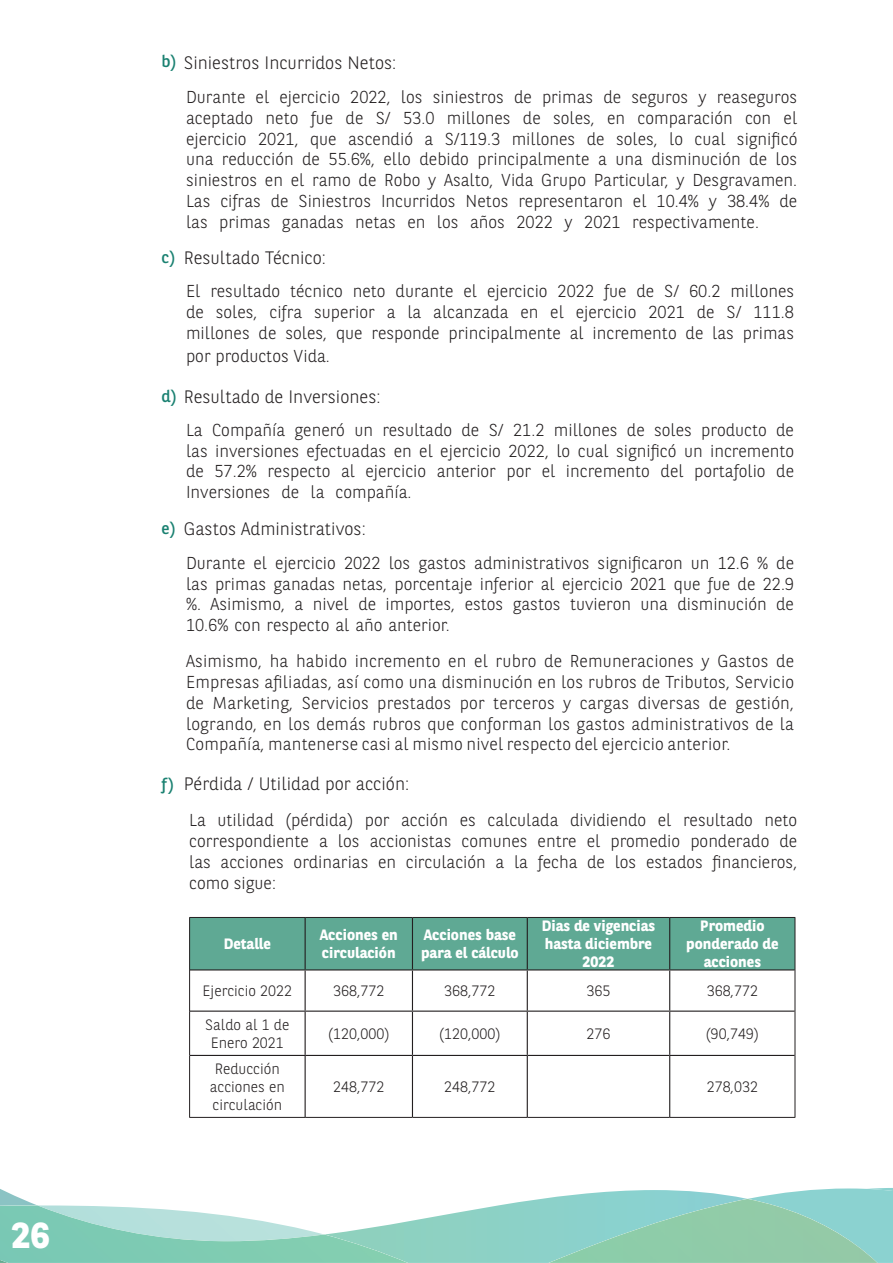
<style>
.page{position:relative;width:893px;height:1263px;background:#fff}
.page>*{position:absolute;margin:0;border:0;box-sizing:border-box;transform-origin:0 0}
.t1{font:700 36px "BNPP Sans";color:#fff}
.t2{font:300 18px "BNPP Sans";color:#231f20}
.t3{font:300 17.25px/20.7px "BNPP Sans";color:#231f20;text-align:justify}
.t4{font:16.5px "BNPP Sans";color:#1a8171}
.t5{font:300 15px/18px "BNPP Sans";color:#231f20;text-align:center}
.t6{font:700 15px/18px "BNPP Sans";color:#fff}
.s1{font-weight:400;font-size:16.5px;color:#1a8171}
</style>
<div class="page">
<svg style="left:0;top:1044px;width:893px;height:219px"></svg>
<img style="left:549px;top:1199px;width:328px;height:64px">
<div style="left:190px;top:918px;width:605px;height:51px;background:#5fa994"></div>
<hr style="left:190px;top:969px;width:115px;height:1px;background:#231f20">
<hr style="left:190px;top:1010px;width:115px;height:2px;background:#231f20">
<hr style="left:305px;top:1010px;width:107px;height:2px;background:#231f20">
<hr style="left:412px;top:1010px;width:115px;height:2px;background:#231f20">
<hr style="left:527px;top:1010px;width:143px;height:2px;background:#231f20">
<hr style="left:670px;top:1010px;width:125px;height:2px;background:#231f20">
<hr style="left:190px;top:1055px;width:115px;height:1px;background:#231f20">
<hr style="left:305px;top:1055px;width:107px;height:1px;background:#231f20">
<hr style="left:412px;top:1055px;width:115px;height:1px;background:#231f20">
<hr style="left:527px;top:1055px;width:143px;height:1px;background:#231f20">
<hr style="left:670px;top:1055px;width:125px;height:1px;background:#231f20">
<hr style="left:305px;top:970px;width:1px;height:40px;background:#231f20">
<hr style="left:412px;top:970px;width:1px;height:40px;background:#231f20">
<hr style="left:527px;top:970px;width:1px;height:40px;background:#231f20">
<hr style="left:669px;top:970px;width:1px;height:40px;background:#231f20">
<hr style="left:305px;top:1012px;width:1px;height:43px;background:#231f20">
<hr style="left:412px;top:1012px;width:1px;height:43px;background:#231f20">
<hr style="left:527px;top:1012px;width:1px;height:43px;background:#231f20">
<hr style="left:669px;top:1012px;width:1px;height:43px;background:#231f20">
<hr style="left:305px;top:1056px;width:1px;height:61px;background:#231f20">
<hr style="left:412px;top:1056px;width:1px;height:61px;background:#231f20">
<hr style="left:527px;top:1056px;width:1px;height:61px;background:#231f20">
<hr style="left:669px;top:1056px;width:1px;height:61px;background:#231f20">
<hr style="left:305px;top:918px;width:1px;height:51px;background:#231f20">
<hr style="left:305px;top:969px;width:107px;height:1px;background:#231f20">
<hr style="left:412px;top:918px;width:1px;height:51px;background:#231f20">
<hr style="left:412px;top:969px;width:115px;height:1px;background:#231f20">
<hr style="left:527px;top:918px;width:1px;height:51px;background:#231f20">
<hr style="left:527px;top:969px;width:143px;height:1px;background:#231f20">
<hr style="left:669px;top:918px;width:1px;height:51px;background:#231f20">
<hr style="left:670px;top:969px;width:125px;height:1px;background:#231f20">
<hr style="left:189px;top:917px;width:116px;height:1px;background:#231f20">
<hr style="left:189px;top:918px;width:1px;height:52px;background:#231f20">
<hr style="left:305px;top:917px;width:107px;height:1px;background:#231f20">
<hr style="left:412px;top:917px;width:115px;height:1px;background:#231f20">
<hr style="left:527px;top:917px;width:143px;height:1px;background:#231f20">
<hr style="left:670px;top:917px;width:125px;height:1px;background:#231f20">
<hr style="left:795px;top:918px;width:1px;height:52px;background:#231f20">
<hr style="left:189px;top:970px;width:1px;height:41px;background:#231f20">
<hr style="left:795px;top:970px;width:1px;height:41px;background:#231f20">
<hr style="left:189px;top:1011px;width:1px;height:44px;background:#231f20">
<hr style="left:795px;top:1011px;width:1px;height:44px;background:#231f20">
<hr style="left:189px;top:1055px;width:1px;height:62px;background:#231f20">
<hr style="left:795px;top:1055px;width:1px;height:62px;background:#231f20">
<hr style="left:189px;top:1117px;width:116px;height:1px;background:#231f20">
<hr style="left:305px;top:1117px;width:107px;height:1px;background:#231f20">
<hr style="left:412px;top:1117px;width:115px;height:1px;background:#231f20">
<hr style="left:527px;top:1117px;width:143px;height:1px;background:#231f20">
<hr style="left:670px;top:1117px;width:125px;height:1px;background:#231f20">
<h1 class="t1" style="left:11px;top:1211px;width:40px">26</h1>
<p class="t2" style="left:162px;top:50px;width:236px"><span class="s1">b)</span> Siniestros Incurridos Netos:</p>
<p class="t3" style="left:186px;top:86px;width:613px">Durante el ejercicio 2022, los siniestros de primas de seguros y reaseguros aceptado neto fue de S/ 53.0 millones de soles, en comparación con el ejercicio 2021, que ascendió a S/119.3 millones de soles, lo cual significó una reducción de 55.6%, ello debido principalmente a una disminución de los siniestros en el ramo de Robo y Asalto, Vida Grupo Particular, y Desgravamen.<br>Las cifras de Siniestros Incurridos Netos representaron el 10.4% y 38.4% de las primas ganadas netas en los años 2022 y 2021 respectivamente.</p>
<p class="t4" style="left:162px;top:245px;width:15px">c)</p>
<p class="t2" style="left:184px;top:245px;width:144px">Resultado Técnico:</p>
<p class="t3" style="left:186px;top:280px;width:610px">El resultado técnico neto durante el ejercicio 2022 fue de S/ 60.2 millones de soles, cifra superior a la alcanzada en el ejercicio 2021 de S/ 111.8 millones de soles, que responde principalmente al incremento de las primas</p>
<p class="t3" style="left:186px;top:345px;width:145px">por productos Vida.</p>
<p class="t2" style="left:162px;top:384px;width:220px"><span class="s1">d)</span> Resultado de Inversiones:</p>
<p class="t3" style="left:186px;top:419px;width:610px">La Compañía generó un resultado de S/ 21.2 millones de soles producto de las inversiones efectuadas en el ejercicio 2022, lo cual significó un incremento de 57.2% respecto al ejercicio anterior por el incremento del portafolio de Inversiones de la compañía.</p>
<p class="t4" style="left:162px;top:517px;width:15px">e)</p>
<p class="t2" style="left:184px;top:517px;width:184px">Gastos Administrativos:</p>
<p class="t3" style="left:186px;top:552px;width:610px">Durante el ejercicio 2022 los gastos administrativos significaron un 12.6 % de las primas ganadas netas, porcentaje inferior al ejercicio 2021 que fue de 22.9 %. Asimismo, a nivel de importes, estos gastos tuvieron una disminución de 10.6% con respecto al año anterior.</p>
<p class="t3" style="left:186px;top:650px;width:610px">Asimismo, ha habido incremento en el rubro de Remuneraciones y Gastos de Empresas afiliadas, así como una disminución en los rubros de Tributos, Servicio de Marketing, Servicios prestados por terceros y cargas diversas de gestión, logrando, en los demás rubros que conforman los gastos administrativos de la Compañía, mantenerse casi al mismo nivel respecto del ejercicio anterior.</p>
<p class="t4" style="left:162px;top:773px;width:14px">f)</p>
<p class="t2" style="left:184px;top:772px;width:227px">Pérdida / Utilidad por acción:</p>
<p class="t3" style="left:189px;top:809px;width:610px">La utilidad (pérdida) por acción es calculada dividiendo el resultado neto correspondiente a los accionistas comunes entre el promedio ponderado de las acciones ordinarias en circulación a la fecha de los estados financieros,</p>
<p class="t3" style="left:189px;top:872px;width:88px">como sigue:</p>
<p class="t6" style="left:224px;top:934px;width:49px">Detalle</p>
<p class="t6" style="left:320px;top:925px;width:80px">Acciones en circulación</p>
<p class="t6" style="left:421px;top:925px;width:99px">Acciones base para el cálculo</p>
<p class="t6" style="left:542px;top:916px;width:115px;text-align:center">Dias de vigencias hasta diciembre<br>2022</p>
<p class="t6" style="left:686px;top:916px;width:94px;text-align:center">Promedio ponderado de acciones</p>
<p class="t5" style="left:203px;top:981px;width:91px">Ejercicio 2022</p>
<p class="t5" style="left:333px;top:981px;width:53px">368,772</p>
<p class="t5" style="left:444px;top:981px;width:53px">368,772</p>
<p class="t5" style="left:587px;top:981px;width:25px">365</p>
<p class="t5" style="left:707px;top:981px;width:53px">368,772</p>
<p class="t5" style="left:205px;top:1015px;width:86px">Saldo al 1 de<br>Enero 2021</p>
<p class="t5" style="left:328px;top:1024px;width:63px">(120,000)</p>
<p class="t5" style="left:439px;top:1024px;width:63px">(120,000)</p>
<p class="t5" style="left:587px;top:1024px;width:25px">276</p>
<p class="t5" style="left:706px;top:1024px;width:55px">(90,749)</p>
<p class="t5" style="left:210px;top:1059px;width:76px">Reducción acciones en circulación</p>
<p class="t5" style="left:333px;top:1077px;width:53px">248,772</p>
<p class="t5" style="left:444px;top:1077px;width:53px">248,772</p>
<p class="t5" style="left:707px;top:1077px;width:53px">278,032</p>
</div>
